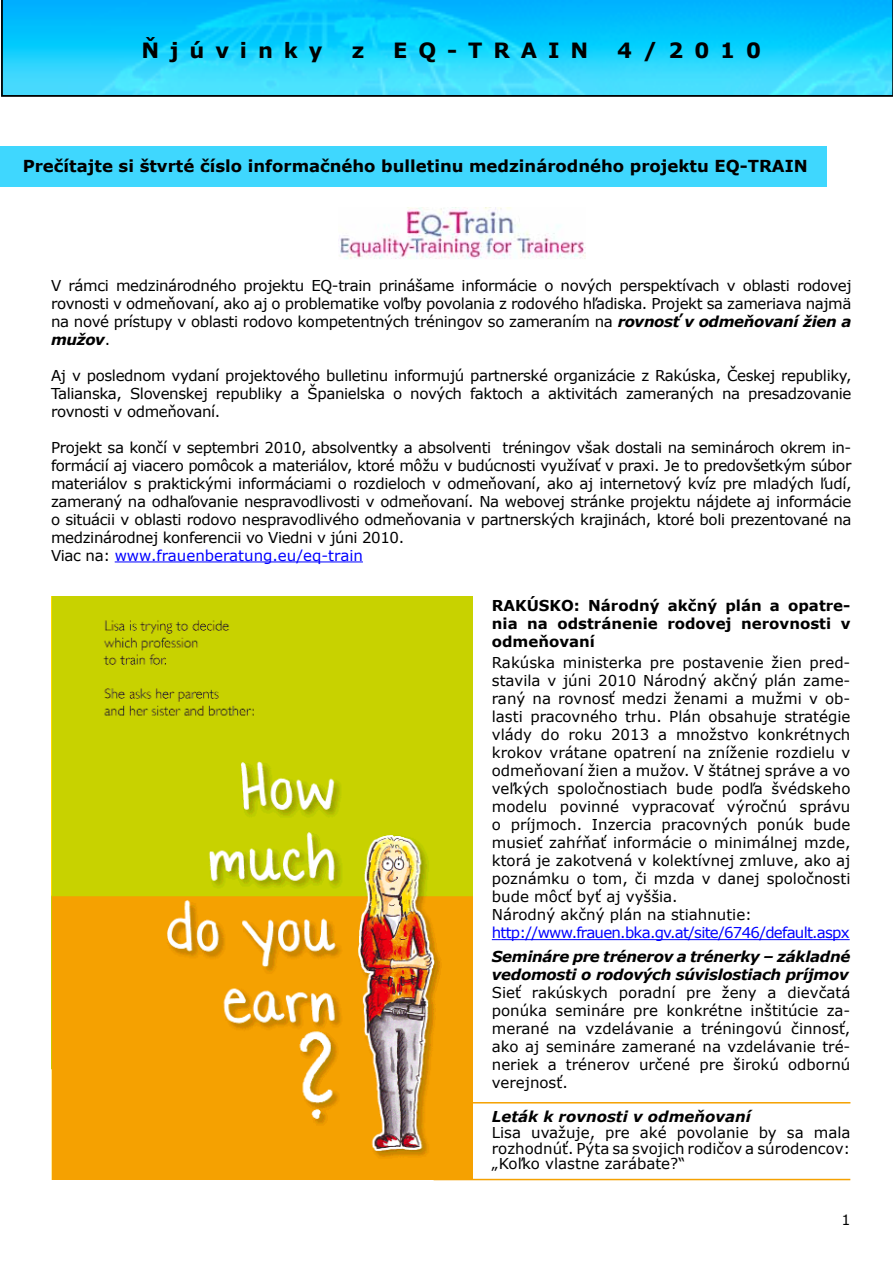
<style>
.page{position:relative;width:893px;height:1263px;background:#fff}
.page>*{position:absolute;margin:0;border:0;box-sizing:border-box;transform-origin:0 0}
.t1{font:700 21px "Verdana";letter-spacing:.52em;color:#000}
.t2{font:700 16.5px "Verdana";color:#000}
.t3{font:15px/18px "Verdana";letter-spacing:-.01em;color:#000;text-align:justify}
.t4{font:700 15px/18px "Verdana";color:#000;text-align:justify}
.t5{font:italic 700 15px/18px "Verdana";letter-spacing:-.02em;color:#000}
.t6{font:15px "Verdana";letter-spacing:-.05em;color:#00f}
.t7{font:italic 700 15px "Verdana";color:#000}
.t8{font:14.25px "Verdana";color:#000}
.s1{font-weight:700;font-style:italic}
.s2{color:#00f}
</style>
<div class="page">
<hr style="left:115px;top:561px;width:248px;height:1px;background:#00f">
<svg style="left:1px;top:0;width:892px;height:97px"></svg>
<div style="left:0;top:147px;width:826px;height:40px;background:#3fd7fe"></div>
<img style="left:339px;top:207px;width:247px;height:52px">
<hr style="left:492px;top:939px;width:358px;height:1px;background:#00f">
<img style="left:51px;top:597px;width:421px;height:582px">
<hr style="left:434px;top:1102px;width:416px;height:1px;background:#f5a101">
<hr style="left:434px;top:1179px;width:416px;height:1px;background:#f5a101">
<h1 class="t1" style="left:141px;top:35px;width:183px">Ňjúvinky</h1>
<h1 class="t1" style="left:352px;top:35px;width:14px">z</h1>
<h1 class="t1" style="left:393px;top:35px;width:197px">EQ-TRAIN</h1>
<h1 class="t1" style="left:617px;top:35px;width:145px">4/2010</h1>
<p class="t2" style="left:23px;top:154px;width:786px">Prečítajte si štvrté číslo informačného bulletinu medzinárodného projektu EQ-TRAIN</p>
<p class="t3" style="left:51px;top:276px;width:802px">V rámci medzinárodného projektu EQ-train prinášame informácie o nových perspektívach v oblasti rodovej rovnosti v odmeňovaní, ako aj o problematike voľby povolania z rodového hľadiska. Projekt sa zameriava najmä na nové prístupy v oblasti rodovo kompetentných tréningov so zameraním na <span class="s1">rovnosť v odmeňovaní žien a mužov</span>.</p>
<p class="t3" style="left:51px;top:366px;width:802px">Aj v poslednom vydaní projektového bulletinu informujú partnerské organizácie z Rakúska, Českej republiky, Talianska, Slovenskej republiky a Španielska o nových faktoch a aktivitách zameraných na presadzovanie rovnosti v odmeňovaní.</p>
<p class="t3" style="left:51px;top:438px;width:802px;text-align:left">Projekt sa končí v septembri 2010, absolventky a absolventi tréningov však dostali na seminároch okrem in&shy;formácií aj viacero pomôcok a materiálov, ktoré môžu v budúcnosti využívať v praxi. Je to predovšetkým súbor materiálov s praktickými informáciami o rozdieloch v odmeňovaní, ako aj internetový kvíz pre mladých ľudí, zameraný na odhaľovanie nespravodlivosti v odmeňovaní. Na webovej stránke projektu nájdete aj informácie o situácii v oblasti rodovo nespravodlivého odmeňovania v partnerských krajinách, ktoré boli prezentované na medzinárodnej konferencii vo Viedni v júni 2010.<br>Viac na: <span class="s2">www.frauenberatung.eu/eq-train</span></p>
<p class="t4" style="left:492px;top:596px;width:360px">RAKÚSKO: Národný akčný plán a opatre&shy;nia na odstránenie rodovej nerovnosti v odmeňovaní</p>
<p class="t3" style="left:492px;top:654px;width:360px;text-align:left">Rakúska ministerka pre postavenie žien pred&shy;stavila v júni 2010 Národný akčný plán zame&shy;raný na rovnosť medzi ženami a mužmi v ob&shy;lasti pracovného trhu. Plán obsahuje stratégie vlády do roku 2013 a množstvo konkrétnych krokov vrátane opatrení na zníženie rozdielu v odmeňovaní žien a mužov. V štátnej správe a vo veľkých spoločnostiach bude podľa švédskeho modelu povinné vypracovať výročnú správu o príjmoch. Inzercia pracovných ponúk bude musieť zahŕňať informácie o minimálnej mzde, ktorá je zakotvená v kolektívnej zmluve, ako aj poznámku o tom, či mzda v danej spoločnosti bude môcť byť aj vyššia.<br>Národný akčný plán na stiahnutie:</p>
<p class="t6" style="left:492px;top:922px;width:359px">http://www.frauen.bka.gv.at/site/6746/default.aspx</p>
<p class="t5" style="left:492px;top:947px;width:360px">Semináre pre trénerov a trénerky – základné vedomosti o rodových súvislostiach príjmov</p>
<p class="t3" style="left:492px;top:984px;width:360px">Sieť rakúskych poradní pre ženy a dievčatá ponúka semináre pre konkrétne inštitúcie za&shy;merané na vzdelávanie a tréningovú činnosť, ako aj semináre zamerané na vzdelávanie tré&shy;neriek a trénerov určené pre širokú odbornú verejnosť.</p>
<p class="t7" style="left:492px;top:1106px;width:261px">Leták k rovnosti v odmeňovaní</p>
<p class="t3" style="left:492px;top:1124px;width:360px;line-height:15.8px">Lisa uvažuje, pre aké povolanie by sa mala rozhodnúť. Pýta sa svojich rodičov a súrodencov: „Koľko vlastne zarábate?“</p>
<p class="t8" style="left:841px;top:1210px;width:11px">1</p>
</div>
